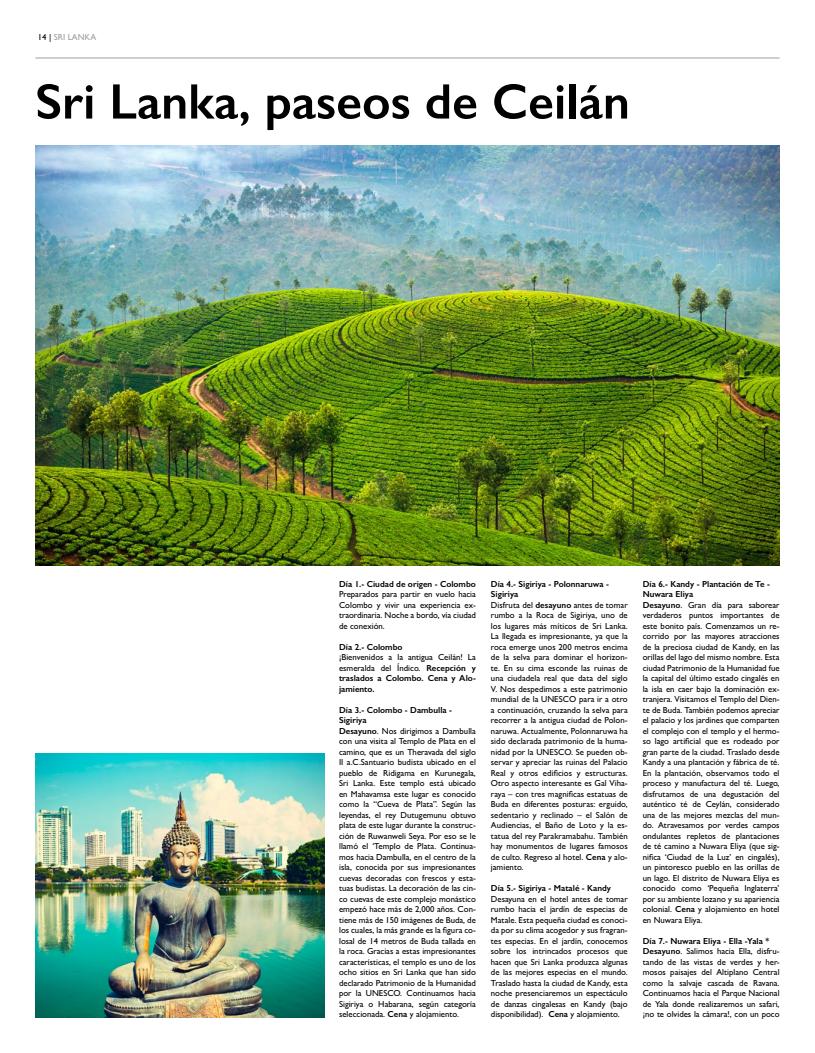
<style>
.page{position:relative;width:815px;height:1053px;background:#fff}
.page>*{position:absolute;margin:0;border:0;box-sizing:border-box;transform-origin:0 0}
.t1{font:600 50px "Gill Sans";color:#000}
.t2{font:500 8.75px/10.5px "Gill Sans";color:#000}
.t3{font:600 8.75px "Gill Sans";color:#000}
.t4{font:500 8.75px "Gill Sans";color:#9d9d9c}
.s1{color:#000}
.s2{font-weight:600}
</style>
<div class="page">
<img style="left:35px;top:145px;width:745px;height:420px">
<img style="left:35px;top:753px;width:289px;height:264px">
<hr style="left:35px;top:58px;width:745px;height:1px;background:#9d9d9c">
<p class="t4" style="left:38px;top:32px;width:60px"><span class="s1">14 |</span> SRI LANKA</p>
<h1 class="t1" style="left:35px;top:71px;width:596px">Sri Lanka, paseos de Ceilán</h1>
<p class="t3" style="left:339px;top:578px;width:138px">Día 1.- Ciudad de origen - Colombo</p>
<p class="t2" style="left:339px;top:588px;width:138px;text-align:justify">Preparados para partir en vuelo hacia Colombo y vivir una experiencia ex&shy;traordinaria. Noche a bordo, vía ciudad de conexión.</p>
<p class="t3" style="left:339px;top:641px;width:65px">Día 2.- Colombo</p>
<p class="t2" style="left:339px;top:651px;width:138px;text-align:justify">¡Bienvenidos a la antigua Ceilán! La esmeralda del Índico. <span class="s2">Recepción y traslados a Colombo. Cena y Alo&shy;jamiento.</span></p>
<p class="t2" style="left:339px;top:704px;width:138px"><span class="s2">Día 3.- Colombo - Dambulla - Sigiriya<br>Desayuno</span>. Nos dirigimos a Dambulla con una visita al Templo de Plata en el camino, que es un Theravada del siglo II a.C.Santuario budista ubicado en el pueblo de Ridigama en Kurunegala, Sri Lanka. Este templo está ubicado en Mahavamsa este lugar es conocido como la “Cueva de Plata”. Según las leyendas, el rey Dutugemunu obtuvo plata de este lugar durante la construc&shy;ción de Ruwanweli Seya. Por eso se le llamó el ‘Templo de Plata. Continua&shy;mos hacia Dambulla, en el centro de la isla, conocida por sus impresionantes cuevas decoradas con frescos y esta&shy;tuas budistas. La decoración de las cin&shy;co cuevas de este complejo monástico empezó hace más de 2,000 años. Con&shy;tiene más de 150 imágenes de Buda, de los cuales, la más grande es la figura co&shy;losal de 14 metros de Buda tallada en la roca. Gracias a estas impresionantes características, el templo es uno de los ocho sitios en Sri Lanka que han sido declarado Patrimonio de la Humanidad por la UNESCO. Continuamos hacia Sigiriya o Habarana, según categoría seleccionada. <span class="s2">Cena</span> y alojamiento.</p>
<p class="t2" style="left:491px;top:578px;width:138px"><span class="s2">Día 4.- Sigiriya - Polonnaruwa - Sigiriya<br></span>Disfruta del <span class="s2">desayuno</span> antes de tomar rumbo a la Roca de Sigiriya, uno de los lugares más míticos de Sri Lanka.<br>La llegada es impresionante, ya que la roca emerge unos 200 metros encima de la selva para dominar el horizon&shy;te. En su cima esconde las ruinas de una ciudadela real que data del siglo V. Nos despedimos a este patrimonio mundial de la UNESCO para ir a otro a continuación, cruzando la selva para recorrer a la antigua ciudad de Polon&shy;naruwa. Actualmente, Polonnaruwa ha sido declarada patrimonio de la huma&shy;nidad por la UNESCO. Se pueden ob&shy;servar y apreciar las ruinas del Palacio Real y otros edificios y estructuras.<br>Otro aspecto interesante es Gal Viha&shy;raya – con tres magnificas estatuas de Buda en diferentes posturas: erguido, sedentario y reclinado – el Salón de Audiencias, el Baño de Loto y la es&shy;tatua del rey Parakramabahu. También hay monumentos de lugares famosos de culto. Regreso al hotel. <span class="s2">Cena</span> y alo&shy;jamiento.</p>
<p class="t3" style="left:491px;top:882px;width:122px">Día 5.- Sigiriya - Matalé - Kandy</p>
<p class="t2" style="left:491px;top:893px;width:138px;text-align:justify">Desayuna en el hotel antes de tomar rumbo hacia el jardín de especias de Matale. Esta pequeña ciudad es conoci&shy;da por su clima acogedor y sus fragran&shy;tes especias. En el jardín, conocemos sobre los intrincados procesos que hacen que Sri Lanka produzca algunas de las mejores especias en el mundo.<br>Traslado hasta la ciudad de Kandy, esta noche presenciaremos un espectáculo de danzas cingalesas en Kandy (bajo disponibilidad). <span class="s2">Cena</span> y alojamiento.</p>
<p class="t2" style="left:643px;top:578px;width:138px"><span class="s2">Día 6.- Kandy - Plantación de Te - Nuwara Eliya<br>Desayuno</span>. Gran día para saborear verdaderos puntos importantes de este bonito país. Comenzamos un re&shy;corrido por las mayores atracciones de la preciosa ciudad de Kandy, en las orillas del lago del mismo nombre. Esta ciudad Patrimonio de la Humanidad fue la capital del último estado cingalés en la isla en caer bajo la dominación ex&shy;tranjera. Visitamos el Templo del Dien&shy;te de Buda. También podemos apreciar el palacio y los jardines que comparten el complejo con el templo y el hermo&shy;so lago artificial que es rodeado por gran parte de la ciudad. Traslado desde Kandy a una plantación y fábrica de té.<br>En la plantación, observamos todo el proceso y manufactura del té. Luego, disfrutamos de una degustación del auténtico té de Ceylán, considerado una de las mejores mezclas del mun&shy;do. Atravesamos por verdes campos ondulantes repletos de plantaciones de té camino a Nuwara Eliya (que sig&shy;nifica ‘Ciudad de la Luz’ en cingalés), un pintoresco pueblo en las orillas de un lago. El distrito de Nuwara Eliya es conocido como ‘Pequeña Inglaterra’ por su ambiente lozano y su apariencia colonial. <span class="s2">Cena</span> y alojamiento en hotel en Nuwara Eliya.</p>
<p class="t2" style="left:643px;top:935px;width:138px"><span class="s2">Día 7.- Nuwara Eliya - Ella -Yala * Desayuno</span>. Salimos hacia Ella, disfru&shy;tando de las vistas de verdes y her&shy;mosos paisajes del Altiplano Central como la salvaje cascada de Ravana.<br>Continuamos hacia el Parque Nacional de Yala donde realizaremos un safari, ¡no te olvides la cámara!, con un poco</p>
</div>
